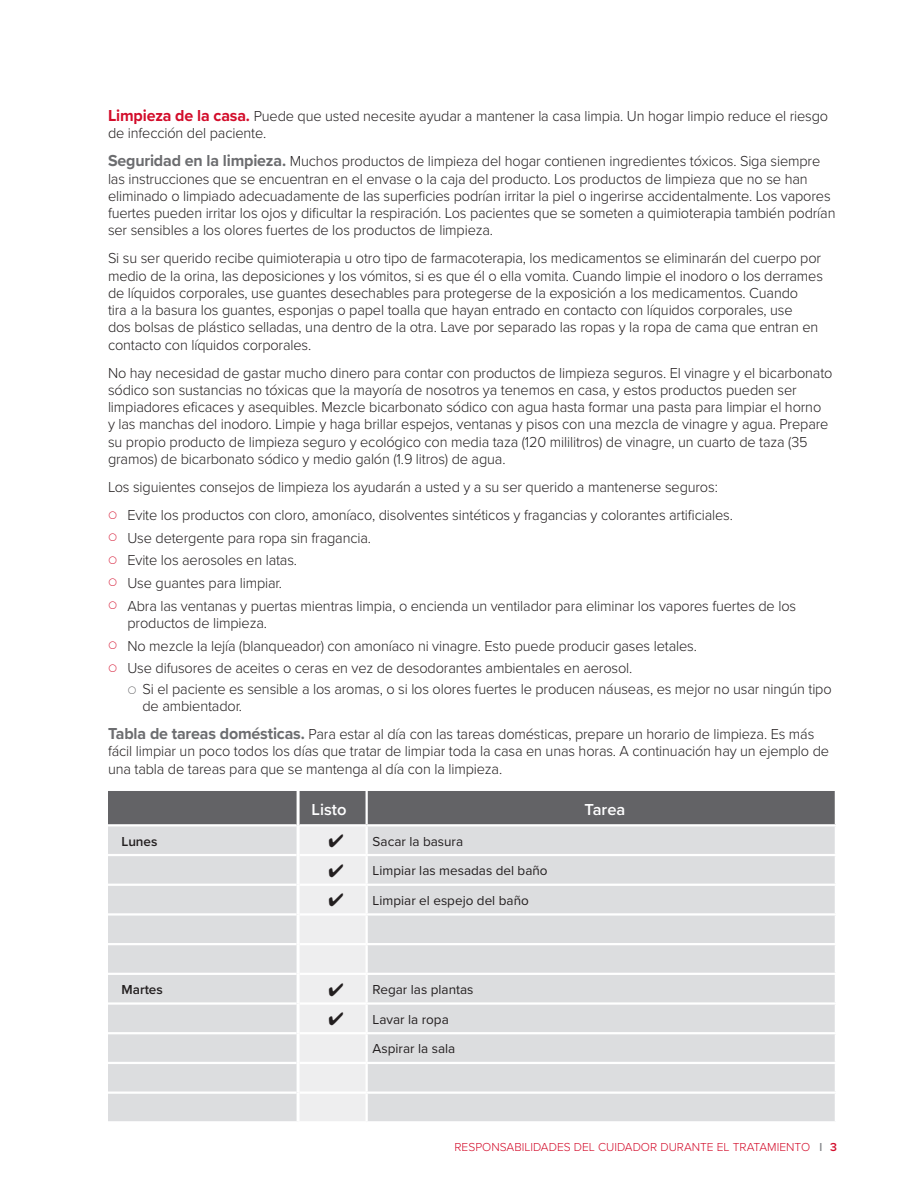
<style>
.page{position:relative;width:918px;height:1188px;background:#fff}
.page>*{position:absolute;margin:0;border:0;box-sizing:border-box;transform-origin:0 0}
.t1{font:600 16.5px "Proxima Nova";color:#fff}
.Body_text{font:300 15px/17.2px "Proxima Nova";letter-spacing:-.01em;color:#231f20}
.t2{font:13.5px "Proxima Nova";color:#231f20}
.t3{font:600 13.5px "Proxima Nova";color:#231f20}
.t4{font:300 12px "Proxima Nova";color:#d30d2b}
.s1{font-weight:700;font-size:16.5px;color:#d30d2b}
.s2{font-weight:700;font-size:16.5px;color:#6c6d70}
.s3{font-weight:600;color:#808285}
.s4{font-weight:600}
</style>
<div class="page">
<svg style="left:108px;top:791px;width:728px;height:330px;background:#d3d4d6"></svg>
<p class="Body_text" style="left:108px;top:107px;width:722px"><span class="s1">Limpieza de la casa.</span> Puede que usted necesite ayudar a mantener la casa limpia. Un hogar limpio reduce el riesgo de infección del paciente.</p>
<p class="Body_text" style="left:108px;top:152px;width:729px"><span class="s2">Seguridad en la limpieza.</span> Muchos productos de limpieza del hogar contienen ingredientes tóxicos. Siga siempre las instrucciones que se encuentran en el envase o la caja del producto. Los productos de limpieza que no se han eliminado o limpiado adecuadamente de las superficies podrían irritar la piel o ingerirse accidentalmente. Los vapores fuertes pueden irritar los ojos y dificultar la respiración. Los pacientes que se someten a quimioterapia también podrían ser sensibles a los olores fuertes de los productos de limpieza.</p>
<p class="Body_text" style="left:108px;top:249px;width:717px">Si su ser querido recibe quimioterapia u otro tipo de farmacoterapia, los medicamentos se eliminarán del cuerpo por medio de la orina, las deposiciones y los vómitos, si es que él o ella vomita. Cuando limpie el inodoro o los derrames de líquidos corporales, use guantes desechables para protegerse de la exposición a los medicamentos. Cuando<br>tira a la basura los guantes, esponjas o papel toalla que hayan entrado en contacto con líquidos corporales, use<br>dos bolsas de plástico selladas, una dentro de la otra. Lave por separado las ropas y la ropa de cama que entran en contacto con líquidos corporales.</p>
<p class="Body_text" style="left:108px;top:363px;width:726px">No hay necesidad de gastar mucho dinero para contar con productos de limpieza seguros. El vinagre y el bicarbonato sódico son sustancias no tóxicas que la mayoría de nosotros ya tenemos en casa, y estos productos pueden ser limpiadores eficaces y asequibles. Mezcle bicarbonato sódico con agua hasta formar una pasta para limpiar el horno<br>y las manchas del inodoro. Limpie y haga brillar espejos, ventanas y pisos con una mezcla de vinagre y agua. Prepare su propio producto de limpieza seguro y ecológico con media taza (120 mililitros) de vinagre, un cuarto de taza (35 gramos) de bicarbonato sódico y medio galón (1.9 litros) de agua.</p>
<p class="Body_text" style="left:108px;top:478px;width:611px">Los siguientes consejos de limpieza los ayudarán a usted y a su ser querido a mantenerse seguros:</p>
<p class="Body_text" style="left:127px;top:506px;width:607px">Evite los productos con cloro, amoníaco, disolventes sintéticos y fragancias y colorantes artificiales.</p>
<p class="Body_text" style="left:127px;top:528px;width:245px">Use detergente para ropa sin fragancia.</p>
<p class="Body_text" style="left:127px;top:551px;width:171px">Evite los aerosoles en latas.</p>
<p class="Body_text" style="left:127px;top:574px;width:156px">Use guantes para limpiar.</p>
<p class="Body_text" style="left:127px;top:596px;width:670px">Abra las ventanas y puertas mientras limpia, o encienda un ventilador para eliminar los vapores fuertes de los productos de limpieza.</p>
<p class="Body_text" style="left:127px;top:636px;width:571px">No mezcle la lejía (blanqueador) con amoníaco ni vinagre. Esto puede producir gases letales.</p>
<p class="Body_text" style="left:127px;top:659px;width:506px">Use difusores de aceites o ceras en vez de desodorantes ambientales en aerosol.</p>
<p class="Body_text" style="left:142px;top:679px;width:691px">Si el paciente es sensible a los aromas, o si los olores fuertes le producen náuseas, es mejor no usar ningún tipo de ambientador.</p>
<p class="Body_text" style="left:108px;top:725px;width:723px"><span class="s2">Tabla de tareas domésticas.</span> Para estar al día con las tareas domésticas, prepare un horario de limpieza. Es más fácil limpiar un poco todos los días que tratar de limpiar toda la casa en unas horas. A continuación hay un ejemplo de una tabla de tareas para que se mantenga al día con la limpieza.</p>
<p class="t1" style="left:312px;top:797px;width:37px">Listo</p>
<p class="t1" style="left:585px;top:797px;width:42px">Tarea</p>
<p class="t3" style="left:122px;top:831px;width:38px">Lunes</p>
<p class="t2" style="left:373px;top:831px;width:92px">Sacar la basura</p>
<p class="t2" style="left:373px;top:861px;width:177px">Limpiar las mesadas del baño</p>
<p class="t2" style="left:373px;top:890px;width:158px">Limpiar el espejo del baño</p>
<p class="t3" style="left:122px;top:979px;width:43px">Martes</p>
<p class="t2" style="left:373px;top:979px;width:102px">Regar las plantas</p>
<p class="t2" style="left:373px;top:1009px;width:78px">Lavar la ropa</p>
<p class="t2" style="left:373px;top:1039px;width:84px">Aspirar la sala</p>
<p class="t4" style="left:454px;top:1138px;width:384px">RESPONSABILIDADES DEL CUIDADOR DURANTE EL TRATAMIENTO <span class="s3">l</span> <span class="s4">3</span></p>
</div>
